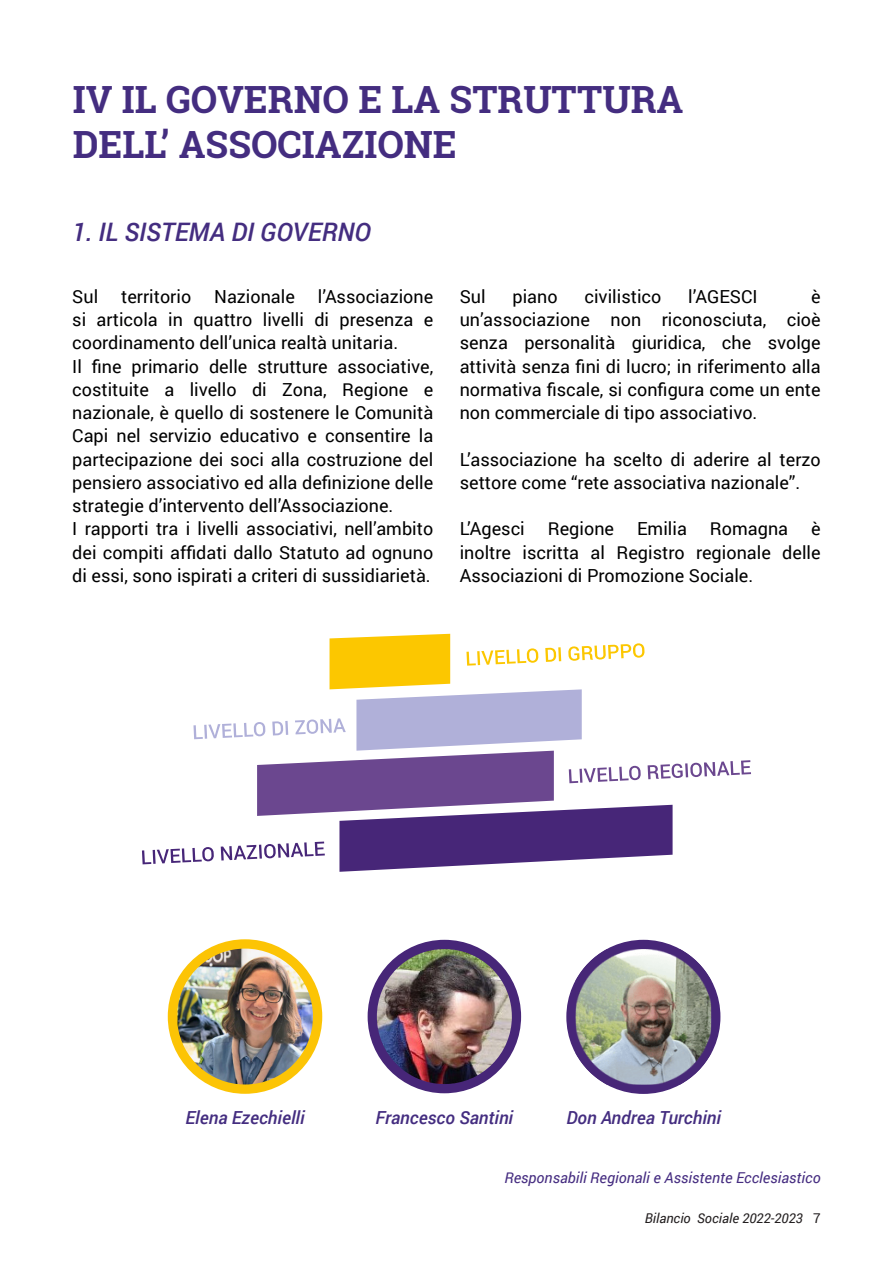
<style>
.page{position:relative;width:893px;height:1263px;background:#fff}
.page>*{position:absolute;margin:0;border:0;box-sizing:border-box;transform-origin:0 0}
.t1{font:700 37.5px "Roboto Slab";color:#442d80}
.t2{font:italic 500 25.5px "Roboto";color:#442d80}
.t3{font:18px/23.2px "Roboto";color:#000001;text-align:justify}
.t4{font:italic 500 18px "Roboto";color:#442d80}
.t5{font:italic 15px "Roboto";color:#462d81}
.t6{font:italic 13.5px "Roboto";color:#231f20}
.s1{font-style:normal}
</style>
<div class="page">
<div style="left:566px;top:940px;width:154px;height:154px;background:#472678;border-radius:50%"></div>
<img style="left:576px;top:949px;width:135px;height:136px">
<div style="left:168px;top:939px;width:154px;height:155px;background:#fcc405;border-radius:50%"></div>
<img style="left:177px;top:948px;width:136px;height:136px">
<svg style="left:142px;top:634px;width:609px;height:238px"></svg>
<div style="left:368px;top:940px;width:153px;height:153px;background:#472678;border-radius:50%"></div>
<img style="left:377px;top:949px;width:135px;height:135px;border-radius:68px">
<p class="t1" style="left:73px;top:74px;width:612px">IV IL GOVERNO E LA STRUTTURA</p>
<p class="t1" style="left:73px;top:119px;width:386px">DELL’ ASSOCIAZIONE</p>
<p class="t2" style="left:72px;top:214px;width:300px">1. IL SISTEMA DI GOVERNO</p>
<p class="t3" style="left:72px;top:284px;width:27px">Sul</p>
<p class="t3" style="left:121px;top:284px;width:72px">territorio</p>
<p class="t3" style="left:214px;top:284px;width:82px">Nazionale</p>
<p class="t3" style="left:72px;top:284px;width:362px;text-indent:246px">l’Associazione si articola in quattro livelli di presenza e coordinamento dell’unica realtà unitaria.</p>
<p class="t3" style="left:72px;top:354px;width:362px">Il fine primario delle strutture associative, costituite a livello di Zona, Regione e nazionale, è quello di sostenere le Comunità Capi nel servizio educativo e consentire la partecipazione dei soci alla costruzione del pensiero associativo ed alla definizione delle strategie d’intervento dell’Associazione.</p>
<p class="t3" style="left:72px;top:517px;width:362px">I rapporti tra i livelli associativi, nell’ambito dei compiti affidati dallo Statuto ad ognuno di essi, sono ispirati a criteri di sussidiarietà.</p>
<p class="t3" style="left:460px;top:284px;width:28px">Sul</p>
<p class="t3" style="left:512px;top:284px;width:47px">piano</p>
<p class="t3" style="left:584px;top:284px;width:78px">civilistico</p>
<p class="t3" style="left:688px;top:284px;width:71px">l’AGESCI</p>
<p class="t3" style="left:460px;top:284px;width:362px;text-indent:351px">è un’associazione non riconosciuta, cioè senza personalità giuridica, che svolge attività senza fini di lucro; in riferimento alla normativa fiscale, si configura come un ente non commerciale di tipo associativo.</p>
<p class="t3" style="left:460px;top:447px;width:362px">L’associazione ha scelto di aderire al terzo settore come “rete associativa nazionale”.</p>
<p class="t3" style="left:460px;top:517px;width:67px">L’Agesci</p>
<p class="t3" style="left:548px;top:517px;width:68px">Regione</p>
<p class="t3" style="left:637px;top:517px;width:51px">Emilia</p>
<p class="t3" style="left:710px;top:517px;width:80px">Romagna</p>
<p class="t3" style="left:460px;top:517px;width:362px;text-indent:351px">è inoltre iscritta al Registro regionale delle Associazioni di Promozione Sociale.</p>
<p class="t4" style="left:185px;top:1104px;width:121px">Elena Ezechielli</p>
<p class="t4" style="left:376px;top:1104px;width:139px">Francesco Santini</p>
<p class="t4" style="left:566px;top:1104px;width:156px">Don Andrea Turchini</p>
<p class="t5" style="left:504px;top:1167px;width:318px">Responsabili Regionali e Assistente Ecclesiastico</p>
<p class="t6" style="left:645px;top:1209px;width:177px">Bilancio Sociale 2022-2023 <span class="s1">7</span></p>
</div>
